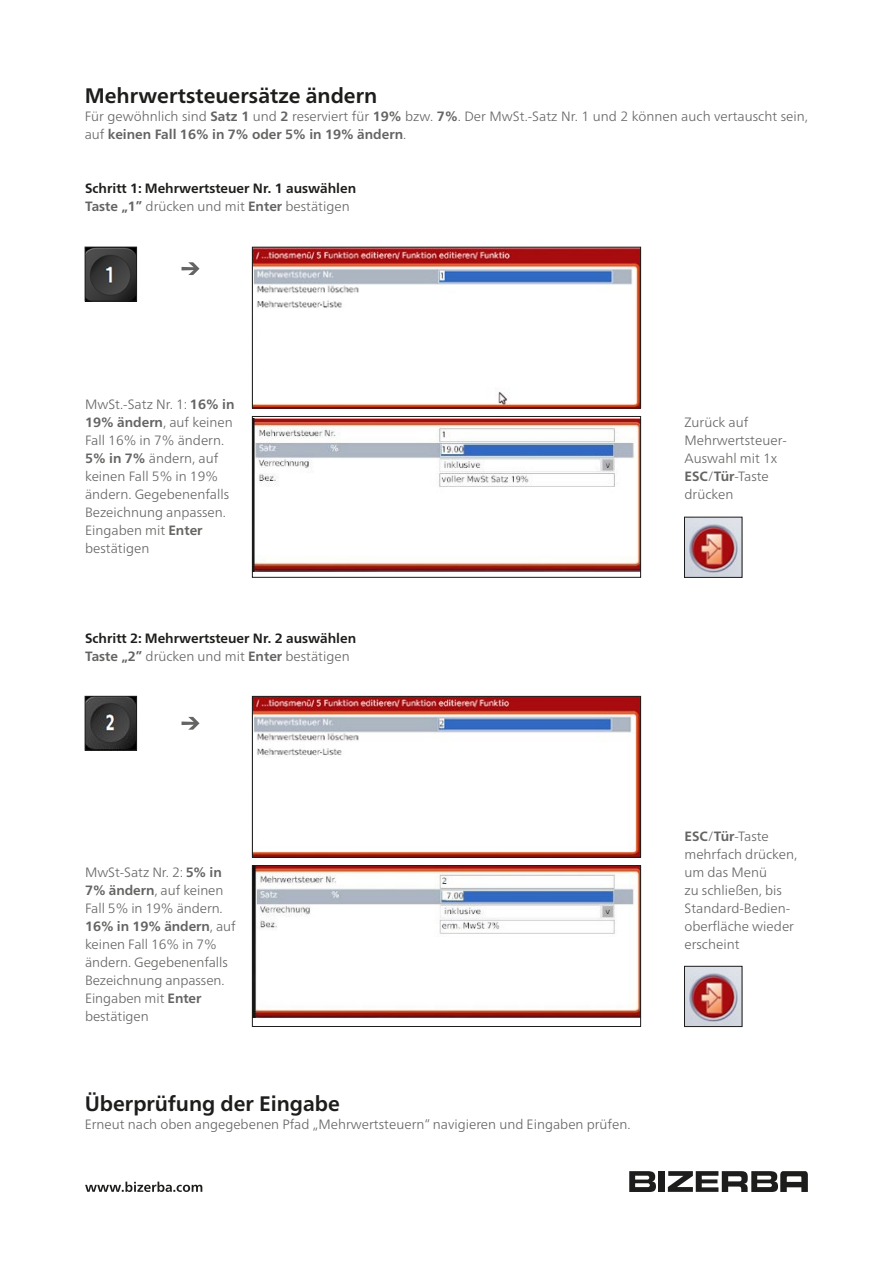
<style>
.page{position:relative;width:893px;height:1263px;background:#fff}
.page>*{position:absolute;margin:0;border:0;box-sizing:border-box;transform-origin:0 0}
.Fließtext_regulär{font:700 21px "Neue Frutiger LT Pro";color:#1d1d1b}
.Copy_9_12_Grau{font:300 13.5px/18px "Neue Frutiger LT Pro";color:#646463}
.Copy_9_12_Grau-2{font:700 13.5px/18px "Neue Frutiger LT Pro";color:#1d1d1b}
.s1{font-weight:700}
.s2{color:#646463}
.s3{font-weight:300;color:#646463}
</style>
<div class="page">
<svg style="left:668px;top:1171px;width:140px;height:21px"></svg>
<div style="left:658px;top:1171px;width:7px;height:21px;background:#1d1d1b"></div>
<svg style="left:629px;top:1171px;width:27px;height:21px"></svg>
<img style="left:254px;top:249px;width:385px;height:157px">
<div style="left:252px;top:247px;width:389px;height:161px;border:1px solid #1d1d1b"></div>
<img style="left:254px;top:418px;width:385px;height:153px">
<div style="left:252px;top:416px;width:389px;height:161px;border:1px solid #1d1d1b"></div>
<img style="left:87px;top:249px;width:48px;height:50px">
<div style="left:85px;top:247px;width:52px;height:54px;border:1px solid #1d1d1b"></div>
<svg style="left:182px;top:262px;width:18px;height:13px"></svg>
<img style="left:686px;top:519px;width:54px;height:56px">
<img style="left:686px;top:968px;width:54px;height:56px">
<div style="left:684px;top:966px;width:58px;height:60px;border:1px solid #1d1d1b"></div>
<img style="left:254px;top:698px;width:385px;height:157px">
<div style="left:252px;top:696px;width:389px;height:161px;border:1px solid #1d1d1b"></div>
<img style="left:254px;top:867px;width:385px;height:150px">
<div style="left:252px;top:865px;width:389px;height:161px;border:1px solid #1d1d1b"></div>
<img style="left:87px;top:698px;width:48px;height:50px">
<div style="left:85px;top:696px;width:52px;height:54px;border:1px solid #1d1d1b"></div>
<svg style="left:182px;top:717px;width:18px;height:13px"></svg>
<svg style="left:85px;top:1181px;width:117px;height:11px"></svg>
<p class="Fließtext_regulär" style="left:85px;top:83px;width:294px">Mehrwertsteuersätze ändern</p>
<p class="Copy_9_12_Grau" style="left:85px;top:107px;width:725px">Für gewöhnlich sind <span class="s1">Satz 1</span> und <span class="s1">2</span> reserviert für <span class="s1">19%</span> bzw. <span class="s1">7%</span>. Der MwSt.-Satz Nr. 1 und 2 können auch vertauscht sein, auf <span class="s1">keinen Fall 16% in 7% oder 5% in 19% ändern</span>.</p>
<p class="Copy_9_12_Grau-2" style="left:85px;top:179px;width:273px">Schritt 1: Mehrwertsteuer Nr. 1 auswählen<br><span class="s2">Taste „1”</span> <span class="s3">drücken und mit</span> <span class="s2">Enter</span> <span class="s3">bestätigen</span></p>
<p class="Copy_9_12_Grau" style="left:85px;top:395px;width:151px">MwSt.-Satz Nr. 1: <span class="s1">16% in<br>19% ändern</span>, auf keinen<br>Fall 16% in 7% ändern.<br><span class="s1">5% in 7%</span> ändern, auf keinen Fall 5% in 19% ändern. Gegebenenfalls<br>Bezeichnung anpassen.</p>
<p class="Copy_9_12_Grau" style="left:85px;top:521px;width:119px">Eingaben mit <span class="s1">Enter </span>bestätigen</p>
<p class="Copy_9_12_Grau-2" style="left:85px;top:629px;width:273px">Schritt 2: Mehrwertsteuer Nr. 2 auswählen<br><span class="s2">Taste „2”</span> <span class="s3">drücken und mit</span> <span class="s2">Enter</span> <span class="s3">bestätigen</span></p>
<p class="Copy_9_12_Grau" style="left:684px;top:413px;width:104px">Zurück auf<br>Mehrwertsteuer-<br>Auswahl mit 1x<br><span class="s1">ESC</span>/<span class="s1">Tür</span>-Taste drücken</p>
<p class="Copy_9_12_Grau" style="left:85px;top:863px;width:140px;text-align:justify">MwSt-Satz Nr. 2: <span class="s1">5% in 7% ändern</span>, auf keinen Fall 5% in 19% ändern.</p>
<p class="Copy_9_12_Grau" style="left:85px;top:917px;width:152px"><span class="s1">16% in 19% ändern</span>, auf keinen Fall 16% in 7% ändern. Gegebenenfalls<br>Bezeichnung anpassen.<br>Eingaben mit <span class="s1">Enter </span>bestätigen</p>
<p class="Fließtext_regulär" style="left:85px;top:1091px;width:257px">Überprüfung der Eingabe</p>
<p class="Copy_9_12_Grau" style="left:85px;top:1115px;width:547px">Erneut nach oben angegebenen Pfad „Mehrwertsteuern“ navigieren und Eingaben prüfen.</p>
<p class="Copy_9_12_Grau" style="left:684px;top:827px;width:114px"><span class="s1">ESC</span>/<span class="s1">Tür</span>-Taste mehrfach drücken, um das Menü<br>zu schließen, bis<br>Standard-Bedien&shy;oberfläche wieder erscheint</p>
</div>
